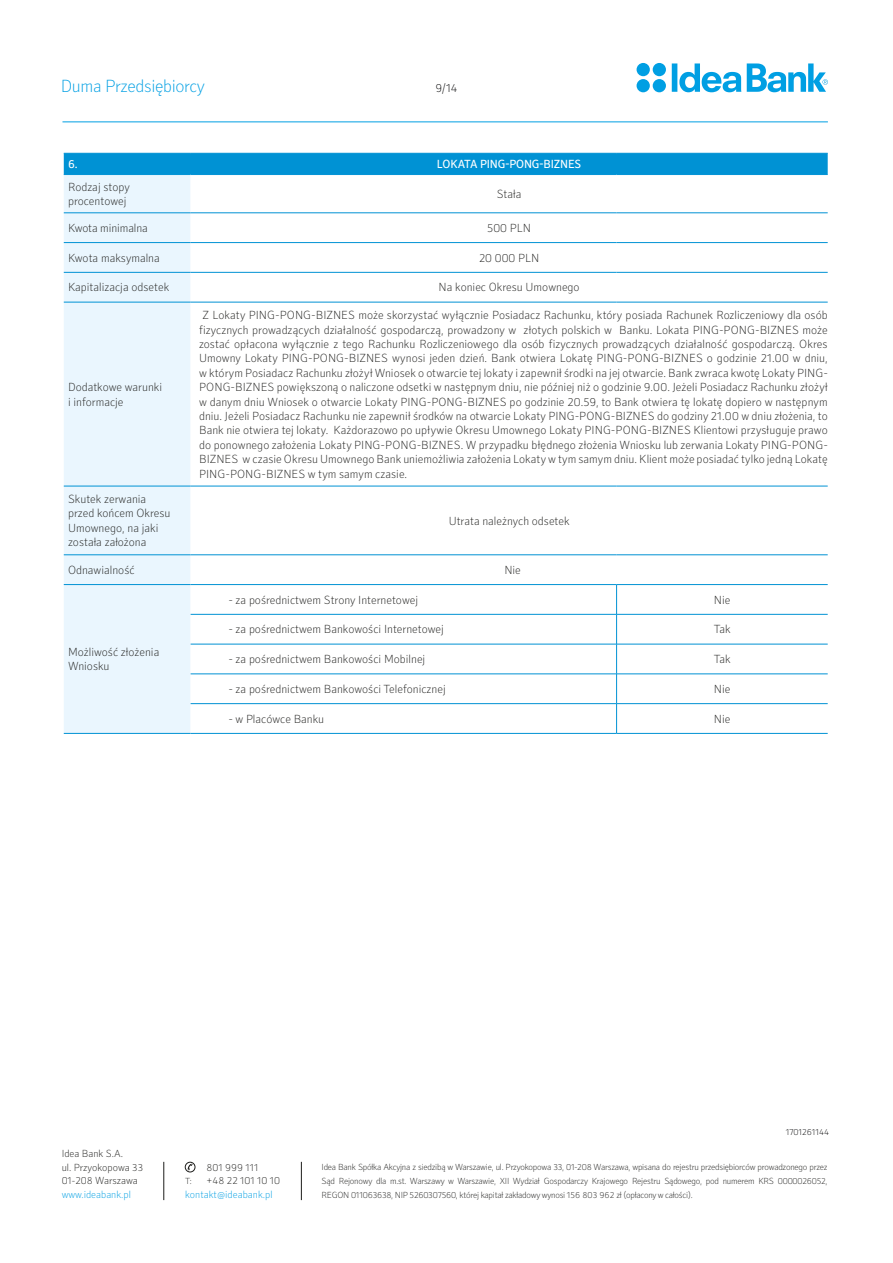
<style>
.page{position:relative;width:893px;height:1263px;background:#fff}
.page>*{position:absolute;margin:0;border:0;box-sizing:border-box;transform-origin:0 0}
.t1{font:100 18px "Secca";letter-spacing:-.02em;color:#009fe3}
.t2{font:100 12px/14.4px "Secca";color:#1d1d1b}
.t3{font:12px "Secca";letter-spacing:-.015em;color:#fff}
.t4{font:100 12px "Secca";color:#020203}
.t5{font:100 10.5px/13.5px "Secca";color:#1d1d1b}
.t6{font:100 10.5px "Secca";color:#009fe3}
.t7{font:100 9px/13.8px "Secca";letter-spacing:-.025em;color:#1d1d1b;text-align:justify}
.t8{font:100 9px "Secca";letter-spacing:-.01em;color:#020203}
</style>
<div class="page">
<svg style="left:637px;top:63px;width:29px;height:29px"></svg>
<svg style="left:747px;top:63px;width:81px;height:29px"></svg>
<svg style="left:672px;top:63px;width:69px;height:29px"></svg>
<hr style="left:164px;top:1162px;width:1px;height:38px;background:#1d1d1b">
<hr style="left:301px;top:1162px;width:1px;height:38px;background:#1d1d1b">
<svg style="left:187px;top:1164px;width:6px;height:6px"></svg>
<div style="left:185px;top:1162px;width:10px;height:10px;border:1px solid #1d1d1b;border-radius:50%"></div>
<hr style="left:62px;top:122px;width:766px;height:1px;background:#009fe3">
<div style="left:64px;top:154px;width:764px;height:20px;background:#0092d4"></div>
<div style="left:64px;top:175px;width:127px;height:558px;background:#eaf6fe"></div>
<svg style="left:191px;top:212px;width:637px;height:521px"></svg>
<hr style="left:64px;top:213px;width:127px;height:1px;background:#0092d4">
<hr style="left:64px;top:242px;width:127px;height:1px;background:#0092d4">
<hr style="left:64px;top:272px;width:127px;height:1px;background:#0092d4">
<hr style="left:64px;top:302px;width:127px;height:1px;background:#0092d4">
<hr style="left:64px;top:486px;width:127px;height:1px;background:#0092d4">
<hr style="left:64px;top:554px;width:127px;height:1px;background:#0092d4">
<hr style="left:64px;top:584px;width:127px;height:1px;background:#0092d4">
<hr style="left:191px;top:614px;width:426px;height:1px;background:#0092d4">
<hr style="left:191px;top:644px;width:426px;height:1px;background:#0092d4">
<hr style="left:191px;top:674px;width:426px;height:1px;background:#0092d4">
<hr style="left:191px;top:703px;width:426px;height:1px;background:#0092d4">
<hr style="left:64px;top:733px;width:127px;height:1px;background:#0092d4">
<hr style="left:64px;top:153px;width:127px;height:1px;background:#0092d4">
<hr style="left:64px;top:174px;width:127px;height:1px;background:#0092d4">
<hr style="left:191px;top:153px;width:426px;height:1px;background:#0092d4">
<hr style="left:617px;top:153px;width:211px;height:1px;background:#0092d4">
<hr style="left:191px;top:174px;width:426px;height:1px;background:#0092d4">
<hr style="left:617px;top:174px;width:211px;height:1px;background:#0092d4">
<hr style="left:191px;top:213px;width:426px;height:1px;background:#0092d4">
<hr style="left:617px;top:213px;width:211px;height:1px;background:#0092d4">
<hr style="left:191px;top:242px;width:426px;height:1px;background:#0092d4">
<hr style="left:617px;top:242px;width:211px;height:1px;background:#0092d4">
<hr style="left:191px;top:272px;width:426px;height:1px;background:#0092d4">
<hr style="left:617px;top:272px;width:211px;height:1px;background:#0092d4">
<hr style="left:191px;top:302px;width:426px;height:1px;background:#0092d4">
<hr style="left:617px;top:302px;width:211px;height:1px;background:#0092d4">
<hr style="left:191px;top:486px;width:426px;height:1px;background:#0092d4">
<hr style="left:617px;top:486px;width:211px;height:1px;background:#0092d4">
<hr style="left:191px;top:554px;width:426px;height:1px;background:#0092d4">
<hr style="left:617px;top:554px;width:211px;height:1px;background:#0092d4">
<hr style="left:191px;top:584px;width:426px;height:1px;background:#0092d4">
<hr style="left:617px;top:584px;width:211px;height:1px;background:#0092d4">
<svg style="left:616px;top:585px;width:1px;height:29px"></svg>
<hr style="left:617px;top:614px;width:211px;height:1px;background:#0092d4">
<hr style="left:616px;top:614px;width:1px;height:30px;background:#0092d4">
<hr style="left:617px;top:644px;width:211px;height:1px;background:#0092d4">
<hr style="left:616px;top:644px;width:1px;height:30px;background:#0092d4">
<hr style="left:617px;top:674px;width:211px;height:1px;background:#0092d4">
<hr style="left:617px;top:703px;width:211px;height:1px;background:#0092d4">
<svg style="left:616px;top:674px;width:1px;height:59px"></svg>
<hr style="left:191px;top:733px;width:426px;height:1px;background:#0092d4">
<hr style="left:617px;top:733px;width:211px;height:1px;background:#0092d4">
<h1 class="t1" style="left:61px;top:75px;width:146px">Duma Przedsiębiorcy</h1>
<p class="t4" style="left:435px;top:81px;width:24px">9/14</p>
<p class="t3" style="left:68px;top:157px;width:11px">6.</p>
<p class="t3" style="left:437px;top:157px;width:146px">LOKATA PING-PONG-BIZNES</p>
<p class="t2" style="left:68px;top:180px;width:63px">Rodzaj stopy procentowej</p>
<p class="t2" style="left:497px;top:187px;width:26px">Stała</p>
<p class="t2" style="left:68px;top:221px;width:81px">Kwota minimalna</p>
<p class="t2" style="left:487px;top:221px;width:45px">500 PLN</p>
<p class="t2" style="left:68px;top:251px;width:93px">Kwota maksymalna</p>
<p class="t2" style="left:479px;top:251px;width:62px">20 000 PLN</p>
<p class="t2" style="left:68px;top:281px;width:103px">Kapitalizacja odsetek</p>
<p class="t2" style="left:439px;top:281px;width:143px">Na koniec Okresu Umownego</p>
<p class="t2" style="left:68px;top:380px;width:96px">Dodatkowe warunki i informacje</p>
<p class="t2" style="left:68px;top:492px;width:104px">Skutek zerwania przed końcem Okresu<br>Umownego, na jaki została założona</p>
<p class="t2" style="left:199px;top:308px;width:630px;text-align:justify">Z Lokaty PING-PONG-BIZNES może skorzystać wyłącznie Posiadacz Rachunku, który posiada Rachunek Rozliczeniowy dla osób fizycznych prowadzących działalność gospodarczą, prowadzony w złotych polskich w Banku. Lokata PING-PONG-BIZNES może zostać opłacona wyłącznie z tego Rachunku Rozliczeniowego dla osób fizycznych prowadzących działalność gospodarczą. Okres Umowny Lokaty PING-PONG-BIZNES wynosi jeden dzień. Bank otwiera Lokatę PING-PONG-BIZNES o godzinie 21.00 w dniu, w którym Posiadacz Rachunku złożył Wniosek o otwarcie tej lokaty i zapewnił środki na jej otwarcie. Bank zwraca kwotę Lokaty PING-PONG-BIZNES powiększoną o naliczone odsetki w następnym dniu, nie później niż o godzinie 9.00. Jeżeli Posiadacz Rachunku złożył w danym dniu Wniosek o otwarcie Lokaty PING-PONG-BIZNES po godzinie 20.59, to Bank otwiera tę lokatę dopiero w następnym dniu. Jeżeli Posiadacz Rachunku nie zapewnił środków na otwarcie Lokaty PING-PONG-BIZNES do godziny 21.00 w dniu złożenia, to Bank nie otwiera tej lokaty. Każdorazowo po upływie Okresu Umownego Lokaty PING-PONG-BIZNES Klientowi przysługuje prawo do ponownego założenia Lokaty PING-PONG-BIZNES. W przypadku błędnego złożenia Wniosku lub zerwania Lokaty PING-PONG-BIZNES w czasie Okresu Umownego Bank uniemożliwia założenia Lokaty w tym samym dniu. Klient może posiadać tylko jedną Lokatę PING-PONG-BIZNES w tym samym czasie.</p>
<p class="t2" style="left:449px;top:514px;width:122px">Utrata należnych odsetek</p>
<p class="t2" style="left:68px;top:563px;width:68px">Odnawialność</p>
<p class="t2" style="left:504px;top:563px;width:18px">Nie</p>
<p class="t2" style="left:68px;top:645px;width:93px">Możliwość złożenia<br>Wniosku</p>
<p class="t2" style="left:229px;top:593px;width:191px">- za pośrednictwem Strony Internetowej</p>
<p class="t2" style="left:714px;top:593px;width:18px">Nie</p>
<p class="t2" style="left:229px;top:623px;width:217px">- za pośrednictwem Bankowości Internetowej</p>
<p class="t2" style="left:714px;top:623px;width:18px">Tak</p>
<p class="t2" style="left:229px;top:652px;width:198px">- za pośrednictwem Bankowości Mobilnej</p>
<p class="t2" style="left:714px;top:652px;width:18px">Tak</p>
<p class="t2" style="left:229px;top:682px;width:218px">- za pośrednictwem Bankowości Telefonicznej</p>
<p class="t2" style="left:714px;top:682px;width:18px">Nie</p>
<p class="t2" style="left:229px;top:712px;width:97px">- w Placówce Banku</p>
<p class="t2" style="left:714px;top:712px;width:18px">Nie</p>
<p class="t5" style="left:62px;top:1147px;width:83px">Idea Bank S.A.<br>ul. Przyokopowa 33<br>01-208 Warszawa</p>
<p class="t6" style="left:62px;top:1188px;width:71px">www.ideabank.pl</p>
<p class="t5" style="left:206px;top:1161px;width:54px">801 999 111</p>
<p class="t7" style="left:185px;top:1174px;width:8px">T:</p>
<p class="t5" style="left:206px;top:1174px;width:75px">+48 22 101 10 10</p>
<p class="t6" style="left:185px;top:1188px;width:89px">kontakt@ideabank.pl</p>
<p class="t8" style="left:786px;top:1127px;width:45px">1701261144</p>
<p class="t7" style="left:322px;top:1161px;width:507px">Idea Bank Spółka Akcyjna z siedzibą w Warszawie, ul. Przyokopowa 33, 01-208 Warszawa, wpisana do rejestru przedsiębiorców prowadzonego przez Sąd Rejonowy dla m.st. Warszawy w Warszawie, XII Wydział Gospodarczy Krajowego Rejestru Sądowego, pod numerem KRS 0000026052, REGON 011063638, NIP 5260307560, której kapitał zakładowy wynosi 156 803 962 zł (opłacony w całości).</p>
</div>
